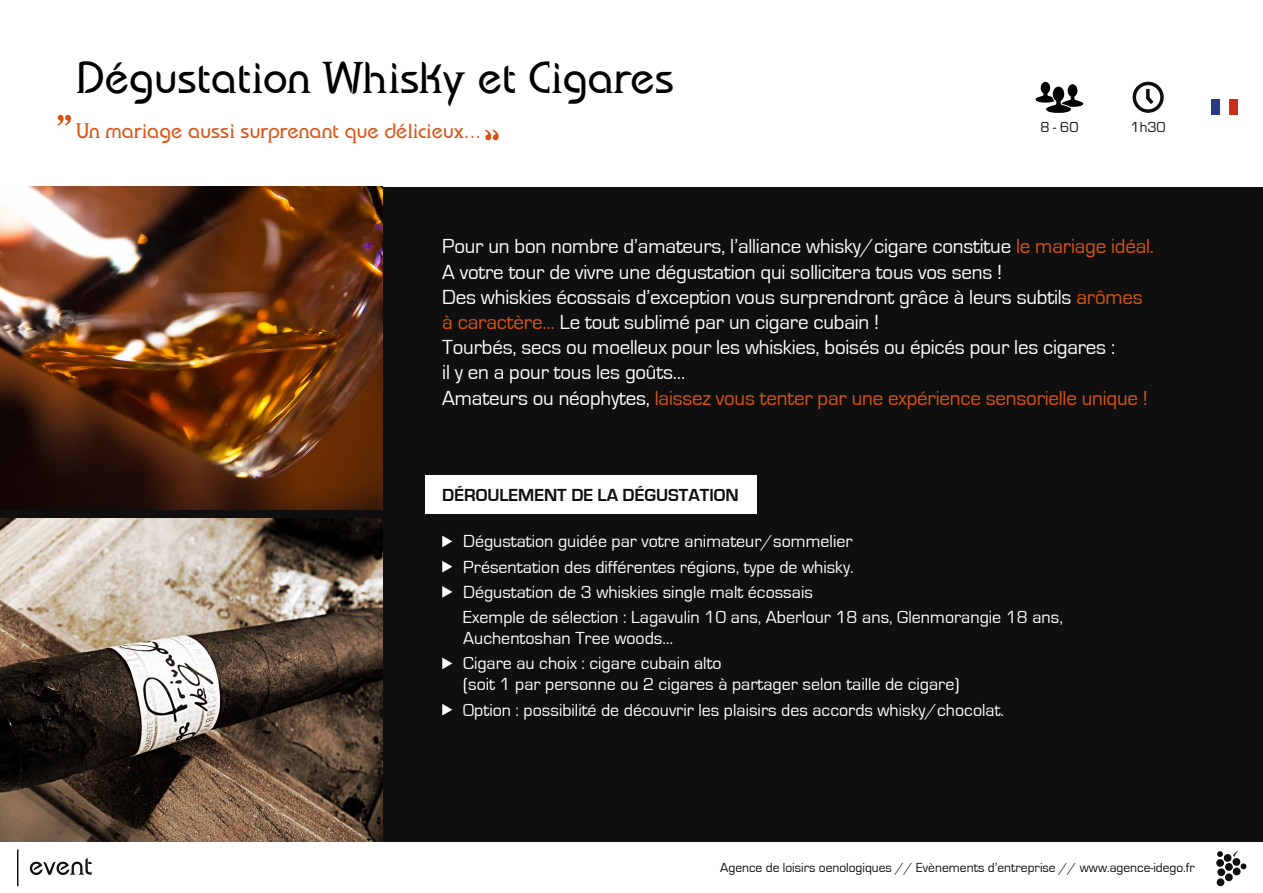
<style>
.page{position:relative;width:1263px;height:893px;background:#fff}
.page>*{position:absolute;margin:0;border:0;box-sizing:border-box;transform-origin:0 0}
.t1{font:45px "bauserif";color:#000}
.t2{font:21px/25.2px "Eurostile";letter-spacing:-.01em;color:#fff}
.t3{font:21px "bauserif";color:#da5414}
.t4{font:18px/25.2px "Eurostile";color:#fff}
.t5{font:700 18px "Eurostile";color:#0f0f0f}
.t6{font:15px "Eurostile";color:#0f0f0f}
.t7{font:13.5px "Eurostile";color:#0f0f0f}
.s1{color:#da5414}
</style>
<div class="page">
<div style="left:0;top:187px;width:1263px;height:654px;background:#0f0f0f"></div>
<div style="left:425px;top:475px;width:332px;height:38px;background:#fff"></div>
<svg style="left:30px;top:858px;width:62px;height:17px"></svg>
<hr style="left:17px;top:849px;width:1px;height:37px;background:#0f0f0f">
<svg style="left:1132px;top:81px;width:32px;height:32px"></svg>
<svg style="left:1035px;top:82px;width:48px;height:31px"></svg>
<img style="left:0;top:519px;width:383px;height:322px">
<svg style="left:442px;top:536px;width:10px;height:11px"></svg>
<svg style="left:442px;top:561px;width:10px;height:11px"></svg>
<svg style="left:442px;top:586px;width:10px;height:12px"></svg>
<svg style="left:442px;top:658px;width:10px;height:11px"></svg>
<svg style="left:442px;top:704px;width:10px;height:11px"></svg>
<svg style="left:57px;top:115px;width:14px;height:10px"></svg>
<svg style="left:485px;top:130px;width:14px;height:10px"></svg>
<svg style="left:1216px;top:850px;width:31px;height:37px"></svg>
<img style="left:0;top:187px;width:383px;height:323px">
<img style="left:1212px;top:99px;width:25px;height:16px">
<h1 class="t1" style="left:77px;top:49px;width:599px">Dégustation Whisky et Cigares</h1>
<p class="t3" style="left:77px;top:118px;width:406px">Un mariage aussi surprenant que délicieux...</p>
<p class="t6" style="left:1040px;top:119px;width:40px">8 - 60</p>
<p class="t6" style="left:1130px;top:119px;width:37px">1h30</p>
<p class="t2" style="left:442px;top:234px;width:713px">Pour un bon nombre d’amateurs, l’alliance whisky/cigare constitue <span class="s1">le mariage idéal.<br></span>A votre tour de vivre une dégustation qui sollicitera tous vos sens !<br>Des whiskies écossais d’exception vous surprendront grâce à leurs subtils <span class="s1">arômes à caractère…</span> Le tout sublimé par un cigare cubain !<br>Tourbés, secs ou moelleux pour les whiskies, boisés ou épicés pour les cigares :<br>il y en a pour tous les goûts…<br>Amateurs ou néophytes, <span class="s1">laissez vous tenter par une expérience sensorielle unique !</span></p>
<p class="t5" style="left:442px;top:485px;width:298px">DÉROULEMENT DE LA DÉGUSTATION</p>
<p class="t4" style="left:463px;top:529px;width:601px">Dégustation guidée par votre animateur/sommelier<br>Présentation des différentes régions, type de whisky.<br>Dégustation de 3 whiskies single malt écossais<br>Exemple de sélection : Lagavulin 10 ans, Aberlour 18 ans, Glenmorangie 18 ans,</p>
<p class="t4" style="left:463px;top:626px;width:260px">Auchentoshan Tree woods…<br>Cigare au choix : cigare cubain alto</p>
<p class="t4" style="left:463px;top:672px;width:542px">(soit 1 par personne ou 2 cigares à partager selon taille de cigare)<br>Option : possibilité de découvrir les plaisirs des accords whisky/chocolat.</p>
<p class="t7" style="left:720px;top:860px;width:476px">Agence de loisirs oenologiques // Evènements d’entreprise // www.agence-idego.fr</p>
</div>
